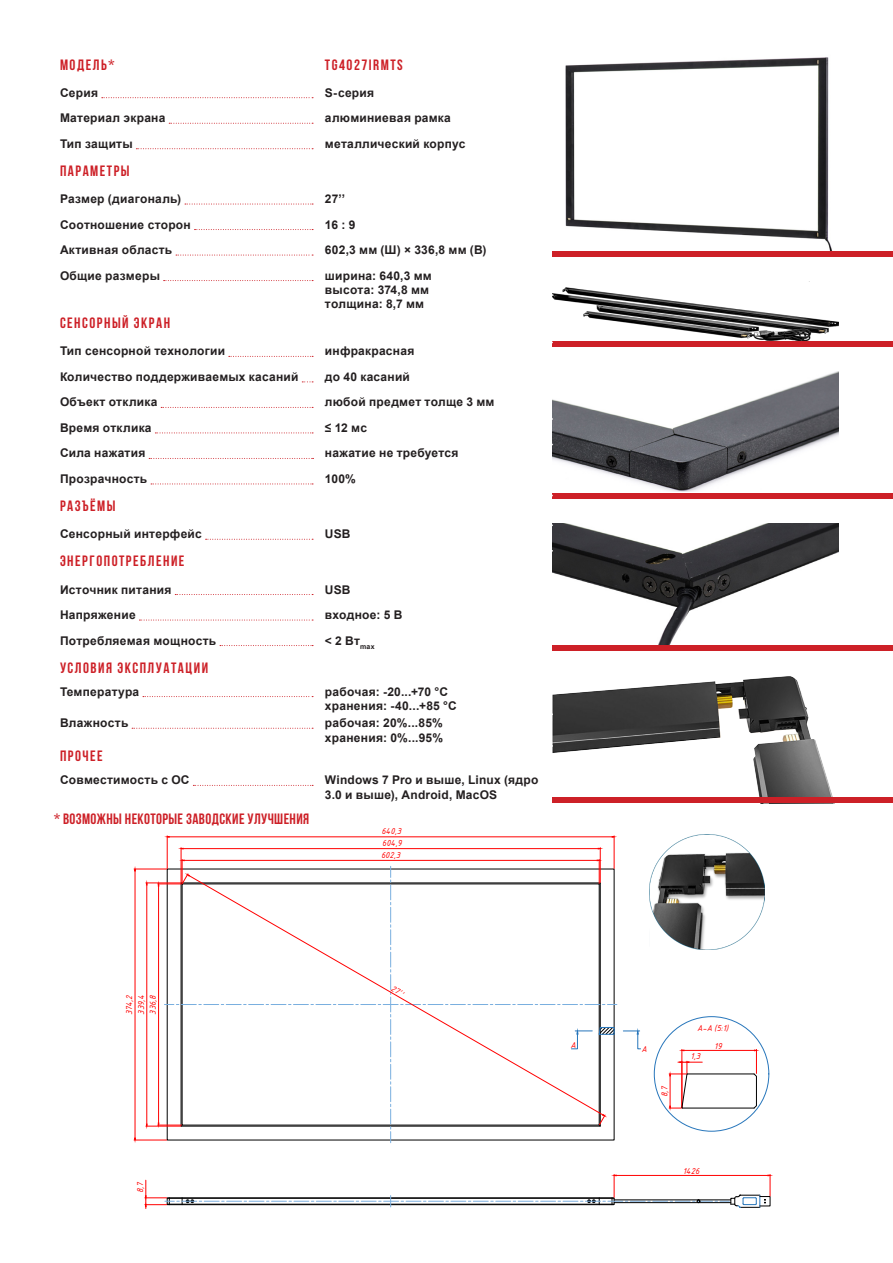
<style>
.page{position:relative;width:893px;height:1263px;background:#fff}
.page>*{position:absolute;margin:0;border:0;box-sizing:border-box;transform-origin:0 0}
.t1{font:700 15px "Bebas Neue";letter-spacing:.1em;color:#cd2027}
.t2{font:700 15px "Bebas Neue";letter-spacing:.025em;color:#cd2027}
.t3{font:700 12px/14.4px "Arial";letter-spacing:.02em;color:#231f20}
.t4{font:italic 8.25px/11.7px "GOST Common";color:#f00;text-align:justify}
.t5{font:italic 8.1px "GOST Common";color:#f00}
</style>
<div class="page">
<img style="left:565px;top:57px;width:268px;height:194px">
<div style="left:553px;top:251px;width:340px;height:6px;background:#cd2027"></div>
<img style="left:553px;top:523px;width:286px;height:122px">
<div style="left:553px;top:645px;width:340px;height:6px;background:#cd2027"></div>
<img style="left:553px;top:371px;width:286px;height:121px">
<div style="left:553px;top:493px;width:340px;height:6px;background:#cd2027"></div>
<img style="left:553px;top:287px;width:286px;height:54px">
<div style="left:553px;top:341px;width:340px;height:6px;background:#cd2027"></div>
<img style="left:553px;top:676px;width:280px;height:121px">
<div style="left:553px;top:797px;width:340px;height:6px;background:#cd2027"></div>
<hr style="left:682px;top:1049px;width:1px;height:58px;background:#f00">
<hr style="left:684px;top:1050px;width:70px;height:1px;background:#f00">
<svg style="left:754px;top:1049px;width:3px;height:59px"></svg>
<hr style="left:682px;top:1108px;width:72px;height:1px;background:#000">
<hr style="left:687px;top:1074px;width:67px;height:1px;background:#000">
<svg style="left:669px;top:1061px;width:33px;height:48px"></svg>
<hr style="left:146px;top:883px;width:35px;height:1px;background:#f00">
<hr style="left:146px;top:1126px;width:35px;height:1px;background:#f00">
<hr style="left:147px;top:885px;width:1px;height:239px;background:#f00">
<hr style="left:134px;top:1140px;width:33px;height:1px;background:#f00">
<hr style="left:134px;top:869px;width:33px;height:1px;background:#f00">
<hr style="left:135px;top:871px;width:1px;height:267px;background:#f00">
<hr style="left:181px;top:848px;width:1px;height:34px;background:#f00">
<hr style="left:600px;top:848px;width:1px;height:34px;background:#f00">
<hr style="left:183px;top:848px;width:415px;height:1px;background:#f00">
<hr style="left:167px;top:836px;width:1px;height:32px;background:#f00">
<hr style="left:614px;top:836px;width:1px;height:32px;background:#f00">
<hr style="left:169px;top:836px;width:443px;height:1px;background:#f00">
<svg style="left:145px;top:1174px;width:626px;height:34px"></svg>
<svg style="left:158px;top:859px;width:459px;height:284px"></svg>
<svg style="left:623px;top:1030px;width:18px;height:19px"></svg>
<img style="left:649px;top:834px;width:116px;height:116px">
<svg style="left:102px;top:97px;width:211px;height:1px"></svg>
<svg style="left:169px;top:123px;width:144px;height:1px"></svg>
<svg style="left:136px;top:148px;width:177px;height:1px"></svg>
<svg style="left:185px;top:204px;width:128px;height:1px"></svg>
<svg style="left:195px;top:229px;width:118px;height:1px"></svg>
<svg style="left:176px;top:255px;width:137px;height:1px"></svg>
<svg style="left:164px;top:280px;width:149px;height:1px"></svg>
<svg style="left:229px;top:356px;width:84px;height:1px"></svg>
<svg style="left:161px;top:407px;width:152px;height:1px"></svg>
<svg style="left:155px;top:433px;width:158px;height:1px"></svg>
<svg style="left:149px;top:458px;width:165px;height:1px"></svg>
<svg style="left:151px;top:484px;width:162px;height:1px"></svg>
<svg style="left:206px;top:539px;width:107px;height:1px"></svg>
<svg style="left:175px;top:594px;width:138px;height:1px"></svg>
<svg style="left:139px;top:620px;width:174px;height:1px"></svg>
<svg style="left:220px;top:645px;width:93px;height:1px"></svg>
<svg style="left:143px;top:696px;width:170px;height:1px"></svg>
<svg style="left:132px;top:728px;width:181px;height:1px"></svg>
<svg style="left:193px;top:785px;width:120px;height:1px"></svg>
<p class="t1" style="left:60px;top:56px;width:56px">МОДЕЛЬ*</p>
<p class="t1" style="left:325px;top:56px;width:79px">TG4027IRMTS</p>
<p class="t3" style="left:60px;top:85px;width:40px">Серия</p>
<p class="t3" style="left:325px;top:85px;width:51px">S-серия</p>
<p class="t3" style="left:60px;top:111px;width:107px">Материал экрана</p>
<p class="t3" style="left:325px;top:111px;width:127px">алюминиевая рамка</p>
<p class="t3" style="left:60px;top:136px;width:74px">Тип защиты</p>
<p class="t3" style="left:325px;top:136px;width:142px">металлический корпус</p>
<p class="t1" style="left:60px;top:162px;width:71px">ПАРАМЕТРЫ</p>
<p class="t3" style="left:60px;top:192px;width:123px">Размер (диагональ)</p>
<p class="t3" style="left:325px;top:192px;width:22px">27’’</p>
<p class="t3" style="left:60px;top:217px;width:132px">Соотношение сторон</p>
<p class="t3" style="left:325px;top:217px;width:32px">16 : 9</p>
<p class="t3" style="left:60px;top:243px;width:114px">Активная область</p>
<p class="t3" style="left:325px;top:243px;width:163px">602,3 мм (Ш) × 336,8 мм (В)</p>
<p class="t3" style="left:60px;top:268px;width:101px">Общие размеры</p>
<p class="t3" style="left:325px;top:268px;width:108px">ширина: 640,3 мм высота: 374,8 мм толщина: 8,7 мм</p>
<p class="t1" style="left:60px;top:315px;width:112px">СЕНСОРНЫЙ ЭКРАН</p>
<p class="t3" style="left:60px;top:344px;width:167px">Тип сенсорной технологии</p>
<p class="t3" style="left:325px;top:344px;width:91px">инфракрасная</p>
<p class="t3" style="left:60px;top:370px;width:240px">Количество поддерживаемых касаний</p>
<p class="t3" style="left:325px;top:370px;width:87px">до 40 касаний</p>
<p class="t3" style="left:60px;top:395px;width:99px">Объект отклика</p>
<p class="t3" style="left:325px;top:395px;width:171px">любой предмет толще 3 мм</p>
<p class="t3" style="left:60px;top:421px;width:93px">Время отклика</p>
<p class="t3" style="left:325px;top:421px;width:44px">≤ 12 мс</p>
<p class="t3" style="left:60px;top:446px;width:87px">Сила нажатия</p>
<p class="t3" style="left:325px;top:446px;width:135px">нажатие не требуется</p>
<p class="t3" style="left:60px;top:472px;width:89px">Прозрачность</p>
<p class="t3" style="left:325px;top:472px;width:32px">100%</p>
<p class="t1" style="left:60px;top:498px;width:57px">РАЗЪЁМЫ</p>
<p class="t3" style="left:60px;top:527px;width:143px">Сенсорный интерфейс</p>
<p class="t3" style="left:325px;top:527px;width:27px">USB</p>
<p class="t1" style="left:60px;top:553px;width:126px">ЭНЕРГОПОТРЕБЛЕНИЕ</p>
<p class="t3" style="left:60px;top:582px;width:113px">Источник питания</p>
<p class="t3" style="left:325px;top:582px;width:27px">USB</p>
<p class="t3" style="left:60px;top:608px;width:77px">Напряжение</p>
<p class="t3" style="left:325px;top:608px;width:79px">входное: 5 В</p>
<p class="t3" style="left:60px;top:633px;width:158px">Потребляемая мощность</p>
<p class="t3" style="left:325px;top:633px;width:51px">&lt; 2 Вт<sub>max</sub></p>
<p class="t1" style="left:60px;top:659px;width:150px">УСЛОВИЯ ЭКСПЛУАТАЦИИ</p>
<p class="t3" style="left:60px;top:684px;width:81px">Температура</p>
<p class="t3" style="left:325px;top:684px;width:133px">рабочая: -20...+70 °C хранения: -40...+85 °C</p>
<p class="t3" style="left:60px;top:716px;width:70px">Влажность</p>
<p class="t3" style="left:325px;top:716px;width:120px">рабочая: 20%...85% хранения: 0%...95%</p>
<p class="t1" style="left:60px;top:748px;width:44px">ПРОЧЕЕ</p>
<p class="t3" style="left:60px;top:773px;width:131px">Совместимость с OC</p>
<p class="t3" style="left:325px;top:773px;width:215px">Windows 7 Pro и выше, Linux (ядро<br>3.0 и выше), Android, MacOS</p>
<p class="t2" style="left:54px;top:811px;width:257px">* ВОЗМОЖНЫ НЕКОТОРЫЕ ЗАВОДСКИЕ УЛУЧШЕНИЯ</p>
<p class="t4" style="left:381px;top:825px;width:21px">640,3</p>
<p class="t4" style="left:382px;top:837px;width:21px;rotate:-3deg">604,9</p>
<p class="t4" style="left:381px;top:848px;width:21px">602,3</p>
<p class="t4" style="left:123px;top:1015px;width:22px;rotate:-90deg">374,2<br>339,4<br>336,8</p>
<p class="t5" style="left:394px;top:983px;width:14px;rotate:30deg">27''</p>
<p class="t4" style="left:571px;top:1038px;width:7px">А</p>
<p class="t4" style="left:134px;top:1193px;width:13px;rotate:-90deg">8,7</p>
<p class="t4" style="left:641px;top:1043px;width:7px">A</p>
<p class="t4" style="left:658px;top:1097px;width:13px;rotate:-90deg">8,7</p>
<p class="t4" style="left:697px;top:1021px;width:33px">А-А (5:1)</p>
<p class="t4" style="left:691px;top:1050px;width:11px">1,3</p>
<p class="t4" style="left:714px;top:1040px;width:9px">19</p>
<p class="t4" style="left:683px;top:1165px;width:18px">1426</p>
</div>
